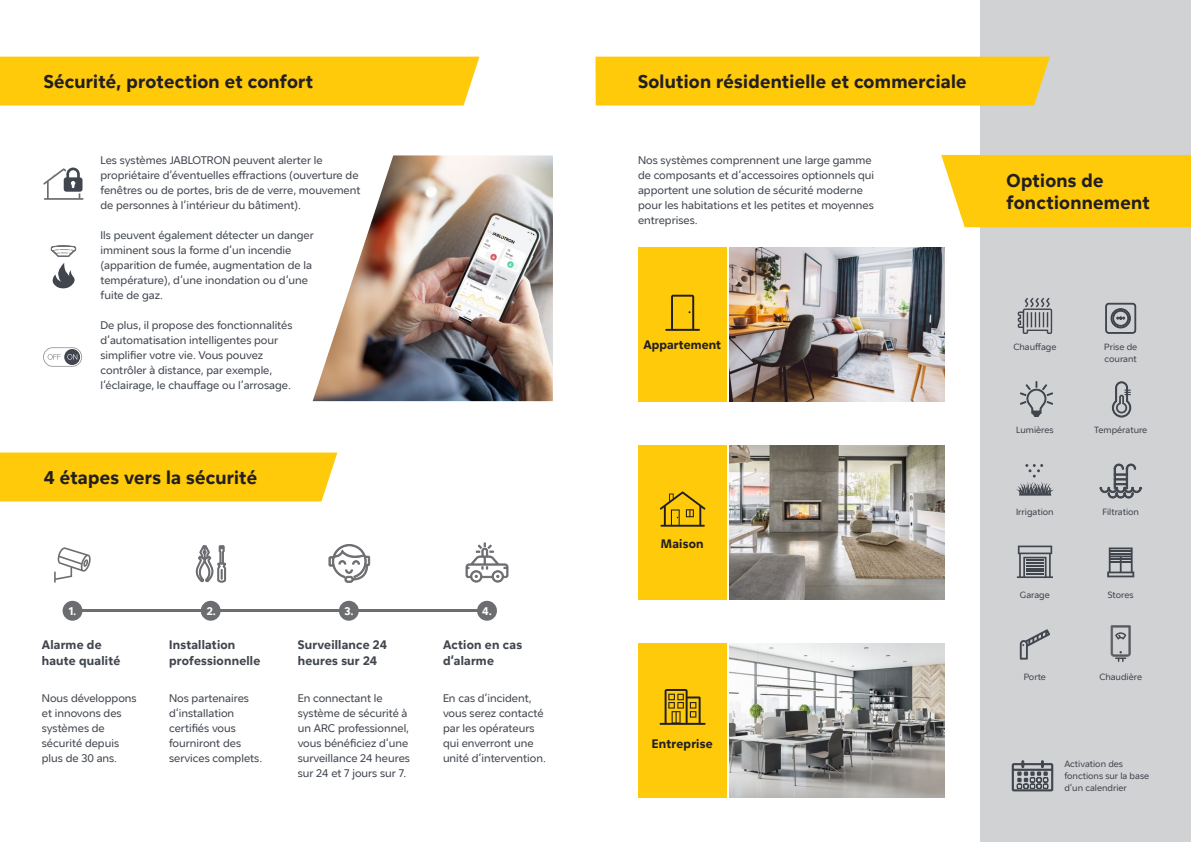
<style>
.page{position:relative;width:1191px;height:842px;background:#fff}
.page>*{position:absolute;margin:0;border:0;box-sizing:border-box;transform-origin:0 0}
.t1{font:600 18px/22px "Jablo";letter-spacing:.015em;color:#231f20}
.t2{font:600 12px/16px "Jablo";letter-spacing:.015em;color:#41464e}
.t3{font:600 12px "Jablo";letter-spacing:.015em;color:#231f20}
.t4{font:11px/15px "Jablo";color:#41464e}
.t5{font:600 10.8px "Jablo";color:#fff}
.t6{font:9px/12px "Jablo";color:#41464e}
</style>
<div class="page">
<img style="left:729px;top:247px;width:215px;height:154px">
<img style="left:729px;top:445px;width:215px;height:154px">
<img style="left:729px;top:643px;width:215px;height:154px">
<div style="left:980px;top:0;width:211px;height:842px;background:#d1d2d4"></div>
<svg style="left:1016px;top:464px;width:38px;height:32px"></svg>
<svg style="left:1017px;top:298px;width:35px;height:36px"></svg>
<svg style="left:1017px;top:546px;width:36px;height:32px"></svg>
<svg style="left:1011px;top:760px;width:42px;height:32px"></svg>
<svg style="left:1105px;top:303px;width:31px;height:31px"></svg>
<svg style="left:1107px;top:547px;width:27px;height:30px"></svg>
<hr style="left:1110px;top:550px;width:21px;height:2px;background:#41464e">
<hr style="left:1110px;top:553px;width:21px;height:2px;background:#41464e">
<hr style="left:1110px;top:558px;width:21px;height:2px;background:#41464e">
<hr style="left:1110px;top:561px;width:21px;height:2px;background:#41464e">
<svg style="left:1019px;top:629px;width:31px;height:31px"></svg>
<svg style="left:1110px;top:625px;width:20px;height:37px"></svg>
<div style="left:638px;top:643px;width:89px;height:154px;background:#feca0a"></div>
<div style="left:638px;top:445px;width:89px;height:154px;background:#feca0a"></div>
<div style="left:638px;top:247px;width:89px;height:154px;background:#feca0a"></div>
<svg style="left:659px;top:689px;width:46px;height:36px"></svg>
<svg style="left:665px;top:295px;width:35px;height:36px"></svg>
<svg style="left:659px;top:491px;width:46px;height:36px"></svg>
<svg style="left:1111px;top:381px;width:20px;height:37px"></svg>
<svg style="left:1020px;top:381px;width:33px;height:36px"></svg>
<svg style="left:1100px;top:464px;width:41px;height:34px"></svg>
<div style="left:0;top:453px;width:337px;height:48px;background:#feca0a"></div>
<div style="left:0;top:57px;width:479px;height:49px;background:#feca0a"></div>
<div style="left:595px;top:57px;width:455px;height:49px;background:#feca0a"></div>
<div style="left:941px;top:155px;width:250px;height:72px;background:#feca0a"></div>
<svg style="left:43px;top:347px;width:39px;height:20px"></svg>
<svg style="left:50px;top:245px;width:27px;height:43px"></svg>
<svg style="left:43px;top:168px;width:40px;height:32px"></svg>
<svg style="left:195px;top:545px;width:31px;height:38px"></svg>
<svg style="left:329px;top:544px;width:41px;height:39px"></svg>
<svg style="left:465px;top:543px;width:44px;height:40px"></svg>
<hr style="left:73px;top:610px;width:414px;height:2px;background:#6c6d70">
<div style="left:63px;top:601px;width:19px;height:20px;background:#6c6d70;border-radius:50%"></div>
<div style="left:201px;top:601px;width:20px;height:20px;background:#6c6d70;border-radius:50%"></div>
<div style="left:339px;top:601px;width:20px;height:20px;background:#6c6d70;border-radius:50%"></div>
<div style="left:477px;top:601px;width:20px;height:20px;background:#6c6d70;border-radius:50%"></div>
<svg style="left:54px;top:547px;width:37px;height:35px"></svg>
<img style="left:313px;top:155px;width:240px;height:246px">
<h1 class="t1" style="left:44px;top:70px;width:271px">Sécurité, protection et confort</h1>
<h1 class="t1" style="left:638px;top:70px;width:330px">Solution résidentielle et commerciale</h1>
<p class="t4" style="left:100px;top:153px;width:261px">Les systèmes JABLOTRON peuvent alerter le propriétaire d’éventuelles effractions (ouverture de fenêtres ou de portes, bris de de verre, mouvement de personnes à l’intérieur du bâtiment).</p>
<p class="t4" style="left:100px;top:228px;width:215px">Ils peuvent également détecter un danger imminent sous la forme d‘un incendie (apparition de fumée, augmentation de la température), d‘une inondation ou d‘une fuite de gaz.</p>
<p class="t4" style="left:100px;top:318px;width:193px">De plus, il propose des fonctionnalités d‘automatisation intelligentes pour simplifier votre vie. Vous pouvez contrôler à distance, par exemple, l‘éclairage, le chauffage ou l‘arrosage.</p>
<h1 class="t1" style="left:44px;top:466px;width:215px">4 étapes vers la sécurité</h1>
<p class="t5" style="left:69px;top:604px;width:9px">1.</p>
<p class="t5" style="left:207px;top:604px;width:11px">2.</p>
<p class="t5" style="left:344px;top:604px;width:11px">3.</p>
<p class="t5" style="left:482px;top:604px;width:11px">4.</p>
<p class="t2" style="left:169px;top:636px;width:93px">Installation professionnelle</p>
<p class="t2" style="left:298px;top:636px;width:91px">Surveillance 24 heures sur 24</p>
<p class="t2" style="left:42px;top:636px;width:80px">Alarme de haute qualité</p>
<p class="t2" style="left:443px;top:637px;width:81px">Action en cas d‘alarme</p>
<p class="t4" style="left:42px;top:690px;width:96px">Nous développons et innovons des systèmes de sécurité depuis plus de 30 ans.</p>
<p class="t4" style="left:169px;top:690px;width:95px">Nos partenaires d‘installation certifiés vous fourniront des services complets.</p>
<p class="t4" style="left:298px;top:690px;width:114px">En connectant le système de sécurité à un ARC professionnel, vous bénéficiez d‘une surveillance 24 heures sur 24 et 7 jours sur 7.</p>
<p class="t4" style="left:443px;top:690px;width:104px">En cas d‘incident, vous serez contacté par les opérateurs qui enverront une unité d‘intervention.</p>
<p class="t4" style="left:638px;top:153px;width:238px">Nos systèmes comprennent une large gamme de composants et d‘accessoires optionnels qui apportent une solution de sécurité moderne pour les habitations et les petites et moyennes entreprises.</p>
<p class="t3" style="left:643px;top:338px;width:79px">Appartement</p>
<p class="t3" style="left:661px;top:536px;width:44px">Maison</p>
<p class="t3" style="left:652px;top:736px;width:62px">Entreprise</p>
<h1 class="t1" style="left:1006px;top:169px;width:144px">Options de fonctionnement</h1>
<p class="t6" style="left:1013px;top:341px;width:45px">Chauffage</p>
<p class="t6" style="left:1104px;top:341px;width:35px">Prise de courant</p>
<p class="t6" style="left:1016px;top:424px;width:39px">Lumières</p>
<p class="t6" style="left:1094px;top:424px;width:55px">Température</p>
<p class="t6" style="left:1016px;top:506px;width:39px">Irrigation</p>
<p class="t6" style="left:1102px;top:506px;width:38px">Filtration</p>
<p class="t6" style="left:1020px;top:589px;width:31px">Garage</p>
<p class="t6" style="left:1107px;top:589px;width:27px">Stores</p>
<p class="t6" style="left:1023px;top:671px;width:24px">Porte</p>
<p class="t6" style="left:1099px;top:671px;width:44px">Chaudière</p>
<p class="t6" style="left:1064px;top:758px;width:86px">Activation des fonctions sur la base d‘un calendrier</p>
</div>
